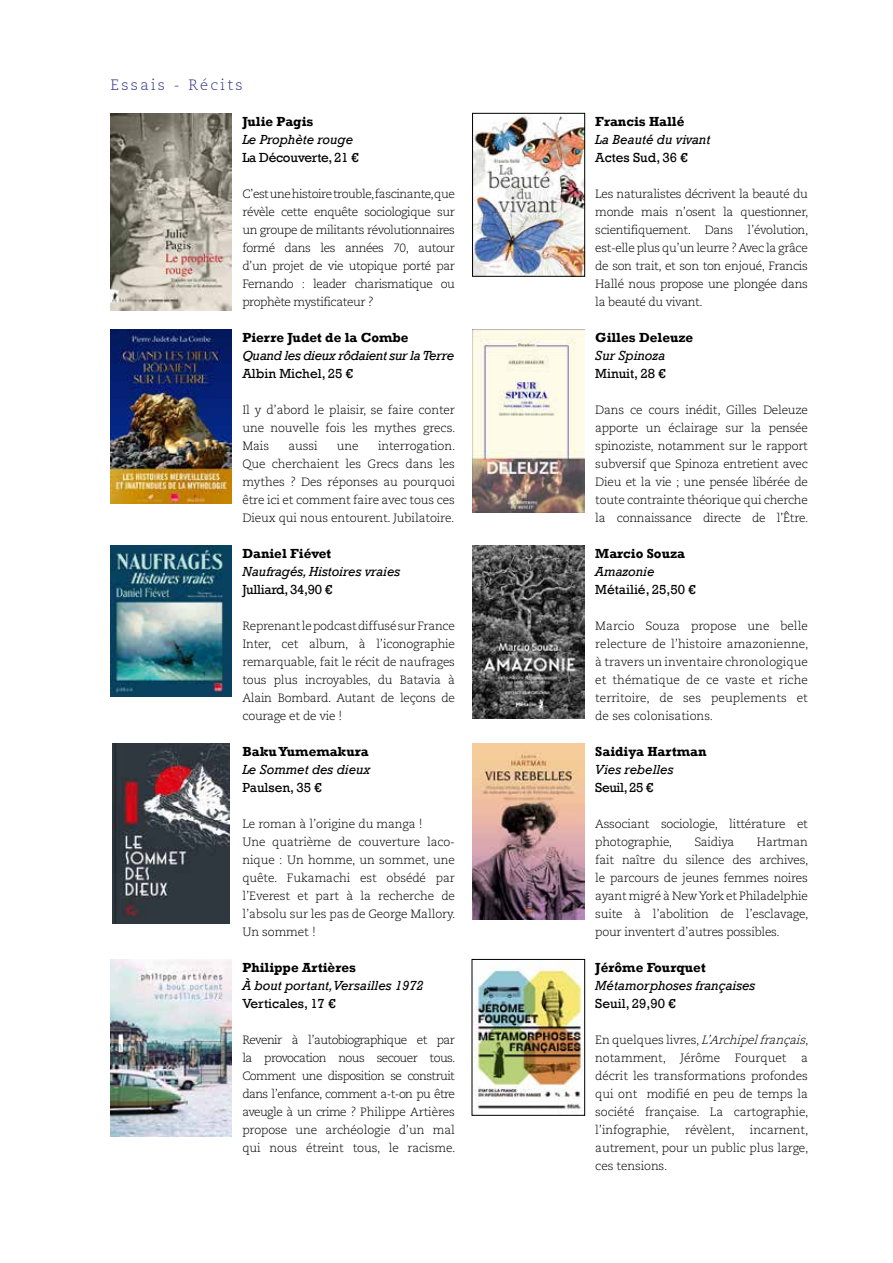
<style>
.page{position:relative;width:893px;height:1263px;background:#fff}
.page>*{position:absolute;margin:0;border:0;box-sizing:border-box;transform-origin:0 0}
.t1{font:300 15px "Caecilia LT";letter-spacing:.15em;color:#363c87}
.t2{font:italic 13.5px "Rockwell";color:#000}
.t3{font:700 13.5px "Rockwell";color:#000}
.t4{font:13.5px "Rockwell";color:#000}
.t5{font:13.5px "Rockwell";letter-spacing:-.02em;color:#000}
.t6{font:italic 13.5px "Rockwell";letter-spacing:-.03em;color:#000}
.t7{font:300 12px/18px "Caecilia";letter-spacing:-.01em;color:#000;text-align:justify}
.s1{font-style:italic}
</style>
<div class="page">
<img style="left:111px;top:329px;width:121px;height:174px">
<img style="left:472px;top:329px;width:113px;height:184px">
<img style="left:111px;top:113px;width:121px;height:198px">
<img style="left:111px;top:545px;width:121px;height:151px">
<img style="left:112px;top:743px;width:118px;height:180px">
<img style="left:111px;top:959px;width:121px;height:178px">
<img style="left:474px;top:115px;width:109px;height:159px">
<div style="left:472px;top:113px;width:113px;height:163px;border:1px solid #000"></div>
<img style="left:472px;top:545px;width:113px;height:173px">
<img style="left:472px;top:743px;width:113px;height:176px">
<img style="left:474px;top:962px;width:109px;height:150px">
<div style="left:472px;top:959px;width:113px;height:156px;border:1px solid #000"></div>
<p class="t1" style="left:111px;top:76px;width:134px">Essais - Récits</p>
<p class="t3" style="left:242px;top:113px;width:73px">Julie Pagis</p>
<p class="t2" style="left:242px;top:132px;width:112px">Le Prophète rouge</p>
<p class="t5" style="left:242px;top:150px;width:118px">La Découverte, 21 €</p>
<p class="t7" style="left:242px;top:185px;width:214px">C’est une histoire trouble, fascinante, que révèle cette enquête sociologique sur un groupe de militants révolutionnaires formé dans les années 70, autour d’un projet de vie utopique porté par Fernando : leader charismatique ou prophète mystificateur ?</p>
<p class="t3" style="left:242px;top:329px;width:168px">Pierre Judet de la Combe</p>
<p class="t6" style="left:242px;top:348px;width:213px">Quand les dieux rôdaient sur la Terre</p>
<p class="t4" style="left:242px;top:366px;width:112px">Albin Michel, 25 €</p>
<p class="t7" style="left:242px;top:401px;width:215px">Il y d’abord le plaisir, se faire conter une nouvelle fois les mythes grecs.<br>Mais</p>
<p class="t7" style="left:242px;top:437px;width:215px;text-indent:136px">interrogation.<br>Que cherchaient les Grecs dans les mythes ? Des réponses au pourquoi être ici et comment faire avec tous ces Dieux qui nous entourent. Jubilatoire.</p>
<p class="t7" style="left:288px;top:437px;width:31px">aussi</p>
<p class="t7" style="left:337px;top:437px;width:23px">une</p>
<p class="t3" style="left:242px;top:545px;width:90px">Daniel Fiévet</p>
<p class="t2" style="left:242px;top:564px;width:159px">Naufragés, Histoires vraies</p>
<p class="t5" style="left:242px;top:582px;width:91px">Julliard, 34,90 €</p>
<p class="t7" style="left:242px;top:617px;width:214px">Reprenant le podcast diffusé sur France Inter, cet album, à l’iconographie remarquable, fait le récit de naufrages tous plus incroyables, du Batavia à Alain Bombard. Autant de leçons de courage et de vie !</p>
<p class="t3" style="left:242px;top:743px;width:128px">Baku Yumemakura</p>
<p class="t2" style="left:242px;top:762px;width:130px">Le Sommet des dieux</p>
<p class="t4" style="left:242px;top:780px;width:81px">Paulsen, 35 €</p>
<p class="t7" style="left:242px;top:815px;width:215px;text-align:left">Le roman à l’origine du manga !<br>Une quatrième de couverture laco&shy;nique : Un homme, un sommet, une quête. Fukamachi est obsédé par l’Everest et part à la recherche de l’absolu sur les pas de George Mallory.<br>Un sommet !</p>
<p class="t3" style="left:242px;top:959px;width:115px">Philippe Artières</p>
<p class="t2" style="left:242px;top:978px;width:183px">À bout portant,Versailles 1972</p>
<p class="t4" style="left:242px;top:996px;width:95px">Verticales, 17 €</p>
<p class="t7" style="left:242px;top:1031px;width:215px">Revenir à l’autobiographique et par la provocation nous secouer tous.<br>Comment une disposition se construit dans l’enfance, comment a-t-on pu être aveugle à un crime ? Philippe Artières propose une archéologie d’un mal qui nous étreint tous, le racisme.</p>
<p class="t3" style="left:595px;top:113px;width:91px">Francis Hallé</p>
<p class="t2" style="left:595px;top:132px;width:117px">La Beauté du vivant</p>
<p class="t4" style="left:595px;top:150px;width:94px">Actes Sud, 36 €</p>
<p class="t7" style="left:595px;top:185px;width:215px">Les naturalistes décrivent la beauté du monde mais n’osent la questionner, scientifiquement. Dans l’évolution, est-elle plus qu’un leurre ? Avec la grâce de son trait, et son ton enjoué, Francis Hallé nous propose une plongée dans la beauté du vivant.</p>
<p class="t3" style="left:595px;top:329px;width:99px">Gilles Deleuze</p>
<p class="t2" style="left:595px;top:348px;width:72px">Sur Spinoza</p>
<p class="t4" style="left:595px;top:366px;width:72px">Minuit, 28 €</p>
<p class="t7" style="left:595px;top:401px;width:215px">Dans ce cours inédit, Gilles Deleuze apporte un éclairage sur la pensée spinoziste, notamment sur le rapport subversif que Spinoza entretient avec Dieu et la vie ; une pensée libérée de toute contrainte théorique qui cherche la connaissance directe de l’Être.</p>
<p class="t3" style="left:595px;top:545px;width:91px">Marcio Souza</p>
<p class="t2" style="left:595px;top:564px;width:61px">Amazonie</p>
<p class="t4" style="left:595px;top:582px;width:102px">Métailié, 25,50 €</p>
<p class="t7" style="left:595px;top:617px;width:215px">Marcio Souza propose une belle relecture de l’histoire amazonienne, à travers un inventaire chronologique et thématique de ce vaste et riche territoire, de ses peuplements et de ses colonisations.</p>
<p class="t3" style="left:595px;top:743px;width:113px">Saidiya Hartman</p>
<p class="t2" style="left:595px;top:762px;width:80px">Vies rebelles</p>
<p class="t4" style="left:595px;top:780px;width:60px">Seuil, 25 €</p>
<p class="t7" style="left:595px;top:815px;width:214px">Associant sociologie, littérature et photographie,</p>
<p class="t7" style="left:694px;top:833px;width:42px">Saidiya</p>
<p class="t7" style="left:595px;top:833px;width:215px;text-indent:162px">Hartman fait naître du silence des archives, le parcours de jeunes femmes noires ayant migré à New York et Philadelphie suite à l’abolition de l’esclavage, pour inventert d’autres possibles.</p>
<p class="t3" style="left:595px;top:959px;width:112px">Jérôme Fourquet</p>
<p class="t2" style="left:595px;top:978px;width:162px">Métamorphoses françaises</p>
<p class="t4" style="left:595px;top:996px;width:82px">Seuil, 29,90 €</p>
<p class="t7" style="left:595px;top:1031px;width:215px">E n q u e l q u e s l i v r e s , <span class="s1">L’Archipelfrançais</span>, notamment, Jérôme Fourquet a décrit les transformations profondes qui ont modifié en peu de temps la société française. La cartographie, l’infographie,</p>
<p class="t7" style="left:685px;top:1121px;width:51px">révèlent,</p>
<p class="t7" style="left:595px;top:1121px;width:215px;text-indent:155px">incarnent, autrement, pour un public plus large, ces tensions.</p>
</div>
